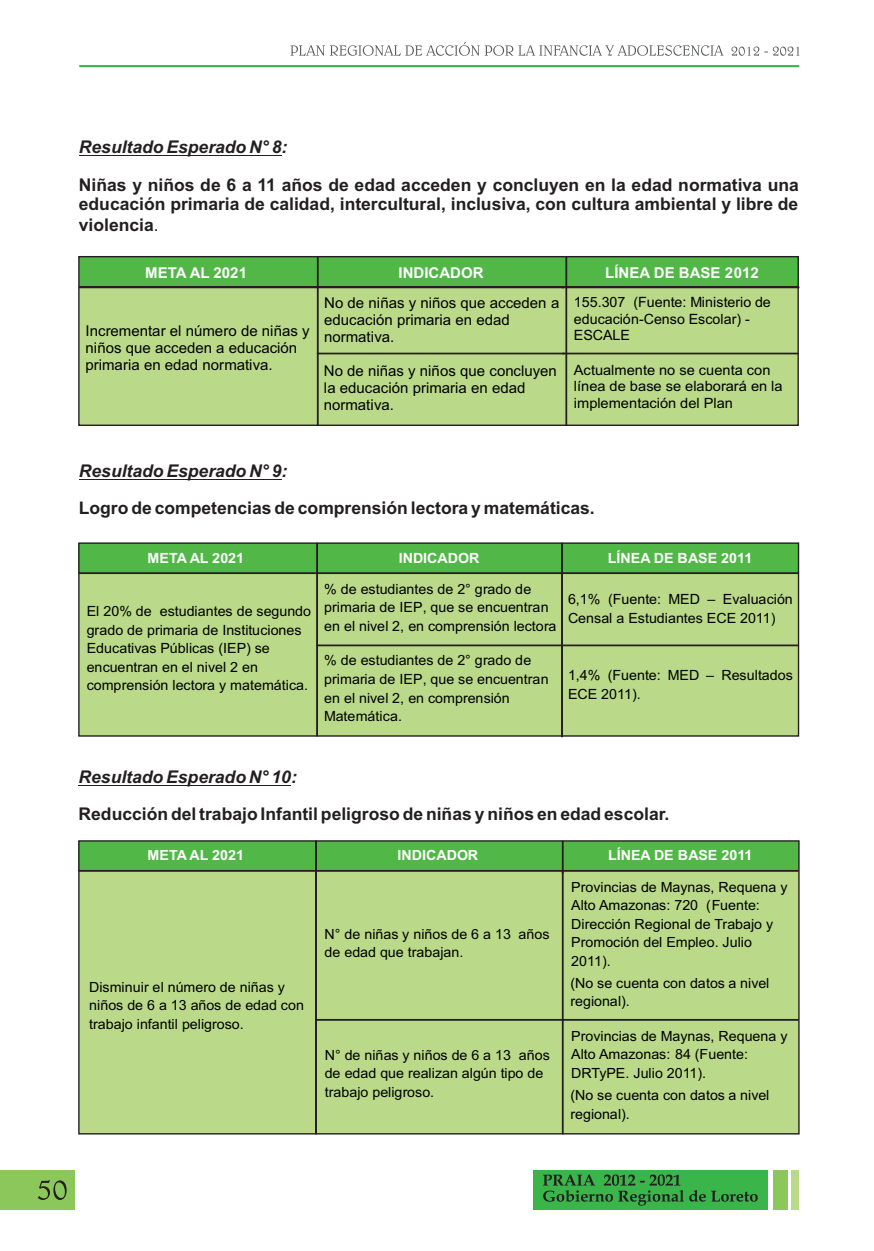
<style>
.page{position:relative;width:874px;height:1251px;background:#fff}
.page>*{position:absolute;margin:0;border:0;box-sizing:border-box;transform-origin:0 0}
.t1{font:700 17.5px/36.6px "Arial";color:#231f20}
.t2{font:14.88px/17.2px "Arial";color:#000}
.t3{font:700 14.88px "Arial";color:#fff}
.t4{font:14.17px/16.3px "Arial";color:#000}
.t5{font:14px/18.6px "Arial";color:#000}
.t6{font:700 14px "Arial";color:#fff}
.s1{font-style:italic}
.s2{font-family:"Arial Unicode MS";font-weight:400}
</style>
<div class="page">
<hr style="left:79px;top:478px;width:202px;height:1px;background:#231f20">
<hr style="left:79px;top:784px;width:212px;height:1px;background:#231f20">
<svg style="left:290px;top:42px;width:508px;height:14px"></svg>
<hr style="left:79px;top:65px;width:719px;height:2px;background:#39b54a">
<div style="left:0;top:1169px;width:75px;height:40px;background:#8bc75b"></div>
<svg style="left:38px;top:1180px;width:29px;height:19px"></svg>
<hr style="left:79px;top:155px;width:202px;height:1px;background:#231f20">
<div style="left:532px;top:1169px;width:235px;height:40px;background:#39b54a"></div>
<div style="left:772px;top:1169px;width:15px;height:40px;background:#8bc75b"></div>
<div style="left:791px;top:1169px;width:7px;height:40px;background:#bada89"></div>
<svg style="left:543px;top:1174px;width:214px;height:31px"></svg>
<svg style="left:80px;top:842px;width:717px;height:290px;background:#add481"></svg>
<svg style="left:79px;top:544px;width:719px;height:193px;background:#a6d07d"></svg>
<div style="left:78px;top:542px;width:720px;height:194px;border:1px solid #231f20"></div>
<svg style="left:80px;top:258px;width:716px;height:166px;background:#a4cf7b"></svg>
<div style="left:78px;top:256px;width:720px;height:170px;border:1px solid #231f20"></div>
<p class="t1" style="left:79px;top:130px;width:721px;line-height:37.8px"><span class="s1">Resultado Esperado N° 8:<br></span>Niñas y niños de 6 a 11 años de edad acceden y concluyen en la edad normativa una</p>
<p class="t1" style="left:79px;top:194px;width:720px;line-height:21.7px">educación primaria de calidad, intercultural, inclusiva, con cultura ambiental y libre de violencia<span class="s2">.</span></p>
<p class="t3" style="left:145px;top:267px;width:103px">META AL 2021</p>
<p class="t3" style="left:398px;top:267px;width:86px">INDICADOR</p>
<p class="t3" style="left:605px;top:267px;width:155px">LÍNEA DE BASE 2012</p>
<p class="t2" style="left:86px;top:323px;width:225px">Incrementar el número de niñas y niños que acceden a educación primaria en edad normativa.</p>
<p class="t2" style="left:324px;top:295px;width:236px">No de niñas y niños que acceden a educación primaria en edad normativa.</p>
<p class="t4" style="left:573px;top:295px;width:198px">155.307 (Fuente: Ministerio de educación-Censo Escolar) -<br>ESCALE</p>
<p class="t2" style="left:324px;top:363px;width:234px">No de niñas y niños que concluyen la educación primaria en edad normativa.</p>
<p class="t4" style="left:573px;top:363px;width:210px">Actualmente no se cuenta con línea de base se elaborará en la implementación del Plan</p>
<p class="t1" style="left:79px;top:454px;width:517px"><span class="s1">Resultado Esperado N° 9:<br></span>Logro de competencias de comprensión lectora y matemáticas.</p>
<p class="t6" style="left:147px;top:553px;width:98px">META AL 2021</p>
<p class="t6" style="left:398px;top:553px;width:82px">INDICADOR</p>
<p class="t6" style="left:607px;top:553px;width:146px">LÍNEA DE BASE 2011</p>
<p class="t5" style="left:87px;top:603px;width:226px">El 20% de estudiantes de segundo grado de primaria de Instituciones<br>Educativas Públicas (IEP) se encuentran en el nivel 2 en comprensión lectora y matemática.</p>
<p class="t5" style="left:324px;top:580px;width:234px">% de estudiantes de 2° grado de primaria de IEP, que se encuentran en el nivel 2, en comprensión lectora</p>
<p class="t5" style="left:567px;top:591px;width:226px">6,1% (Fuente: MED – Evaluación<br>Censal a Estudiantes ECE 2011)</p>
<p class="t5" style="left:324px;top:652px;width:226px">% de estudiantes de 2° grado de primaria de IEP, que se encuentran en el nivel 2, en comprensión<br>Matemática.</p>
<p class="t5" style="left:567px;top:667px;width:226px">1,4% (Fuente: MED – Resultados<br>ECE 2011).</p>
<p class="t1" style="left:79px;top:760px;width:592px"><span class="s1">Resultado Esperado N° 10:<br></span>Reducción del trabajo Infantil peligroso de niñas y niños en edad escolar.</p>
<p class="t6" style="left:147px;top:849px;width:98px">META AL 2021</p>
<p class="t6" style="left:397px;top:849px;width:82px">INDICADOR</p>
<p class="t6" style="left:607px;top:849px;width:146px">LÍNEA DE BASE 2011</p>
<p class="t5" style="left:89px;top:978px;width:216px">Disminuir el número de niñas y niños de 6 a 13 años de edad con trabajo infantil peligroso.</p>
<p class="t5" style="left:324px;top:925px;width:226px">N° de niñas y niños de 6 a 13 años de edad que trabajan.</p>
<p class="t5" style="left:324px;top:1046px;width:226px">N° de niñas y niños de 6 a 13 años de edad que realizan algún tipo de trabajo peligroso.</p>
<p class="t5" style="left:571px;top:878px;width:218px">Provincias de Maynas, Requena y<br>Alto Amazonas: 720 (Fuente:<br>Dirección Regional de Trabajo y<br>Promoción del Empleo. Julio<br>2011).</p>
<p class="t5" style="left:570px;top:974px;width:200px">(No se cuenta con datos a nivel regional).</p>
<p class="t5" style="left:571px;top:1027px;width:218px">Provincias de Maynas, Requena y<br>Alto Amazonas: 84 (Fuente:<br>DRTyPE. Julio 2011).</p>
<p class="t5" style="left:570px;top:1086px;width:200px">(No se cuenta con datos a nivel regional).</p>
</div>
